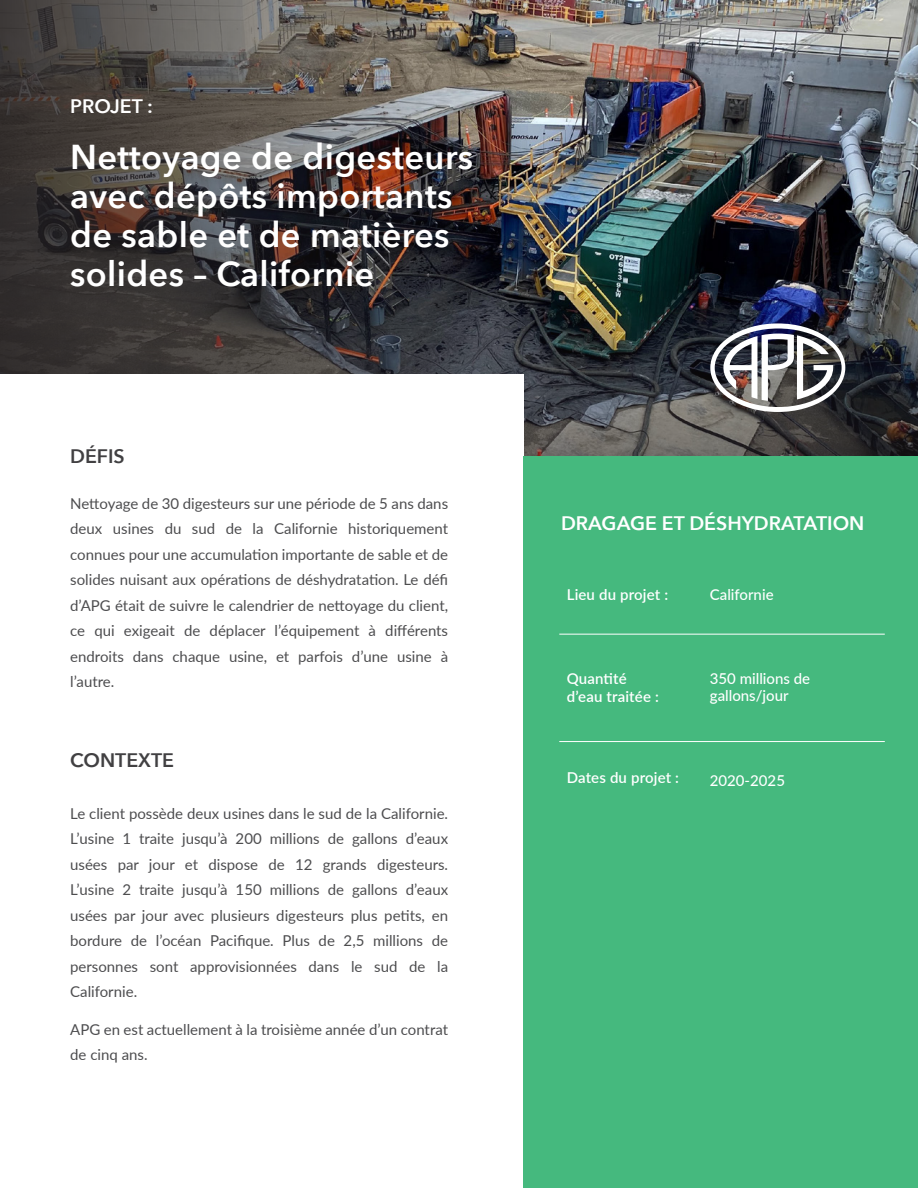
<style>
.page{position:relative;width:918px;height:1188px;background:#fff}
.page>*{position:absolute;margin:0;border:0;box-sizing:border-box;transform-origin:0 0}
.t1{font:600 34.5px/39px "Avenir Next";letter-spacing:.01em;color:#fff}
.t2{font:600 19.5px "Avenir Next";color:#fff}
.t3{font:600 19.5px "Avenir Next";color:#414042}
.t4{font:15px/25.5px "Lato";color:#4d4d4f;text-align:justify}
.t5{font:600 15px/18px "Lato";letter-spacing:.01em;color:#fff}
.t6{font:500 15px/16.5px "Lato";color:#fff}
</style>
<div class="page">
<img style="left:523px;top:0;width:395px;height:279px">
<img style="left:0;top:0;width:523px;height:279px">
<svg style="left:0;top:279px;width:918px;height:178px;background:#393a3d"></svg>
<div style="left:0;top:374px;width:524px;height:814px;background:#fff"></div>
<div style="left:524px;top:457px;width:394px;height:731px;background:#45b97e"></div>
<hr style="left:559px;top:634px;width:326px;height:1px;background:#fff">
<hr style="left:559px;top:741px;width:326px;height:1px;background:#fff">
<svg style="left:710px;top:323px;width:135px;height:89px"></svg>
<h2 class="t2" style="left:70px;top:90px;width:84px">PROJET :</h2>
<h1 class="t1" style="left:70px;top:136px;width:405px">Nettoyage de digesteurs avec dépôts importants de sable et de matières solides – Californie</h1>
<h2 class="t3" style="left:70px;top:440px;width:56px">DÉFIS</h2>
<p class="t4" style="left:70px;top:490px;width:379px">Nettoyage de 30 digesteurs sur une période de 5 ans dans deux usines du sud de la Californie historiquement connues pour une accumulation importante de sable et de solides nuisant aux opérations de déshydratation. Le défi d’APG était de suivre le calendrier de nettoyage du client, ce qui exigeait de déplacer l’équipement à différents endroits dans chaque usine, et parfois d’une usine à l’autre.</p>
<h2 class="t3" style="left:70px;top:744px;width:105px">CONTEXTE</h2>
<p class="t4" style="left:70px;top:800px;width:379px">Le client possède deux usines dans le sud de la Californie.<br>L’usine 1 traite jusqu’à 200 millions de gallons d’eaux usées par jour et dispose de 12 grands digesteurs.<br>L’usine 2 traite jusqu’à 150 millions de gallons d’eaux usées par jour avec plusieurs digesteurs plus petits, en bordure de l’océan Pacifique. Plus de 2,5 millions de personnes sont approvisionnées dans le sud de la Californie.</p>
<p class="t4" style="left:70px;top:1016px;width:379px">APG en est actuellement à la troisième année d’un contrat de cinq ans.</p>
<h2 class="t2" style="left:561px;top:506px;width:305px">DRAGAGE ET DÉSHYDRATATION</h2>
<p class="t5" style="left:567px;top:585px;width:103px">Lieu du projet :</p>
<p class="t6" style="left:710px;top:586px;width:65px">Californie</p>
<p class="t5" style="left:567px;top:669px;width:94px">Quantité d’eau traitée :</p>
<p class="t6" style="left:710px;top:670px;width:102px">350 millions de gallons/jour</p>
<p class="t5" style="left:567px;top:768px;width:114px">Dates du projet :</p>
<p class="t6" style="left:710px;top:772px;width:77px">2020-2025</p>
</div>
